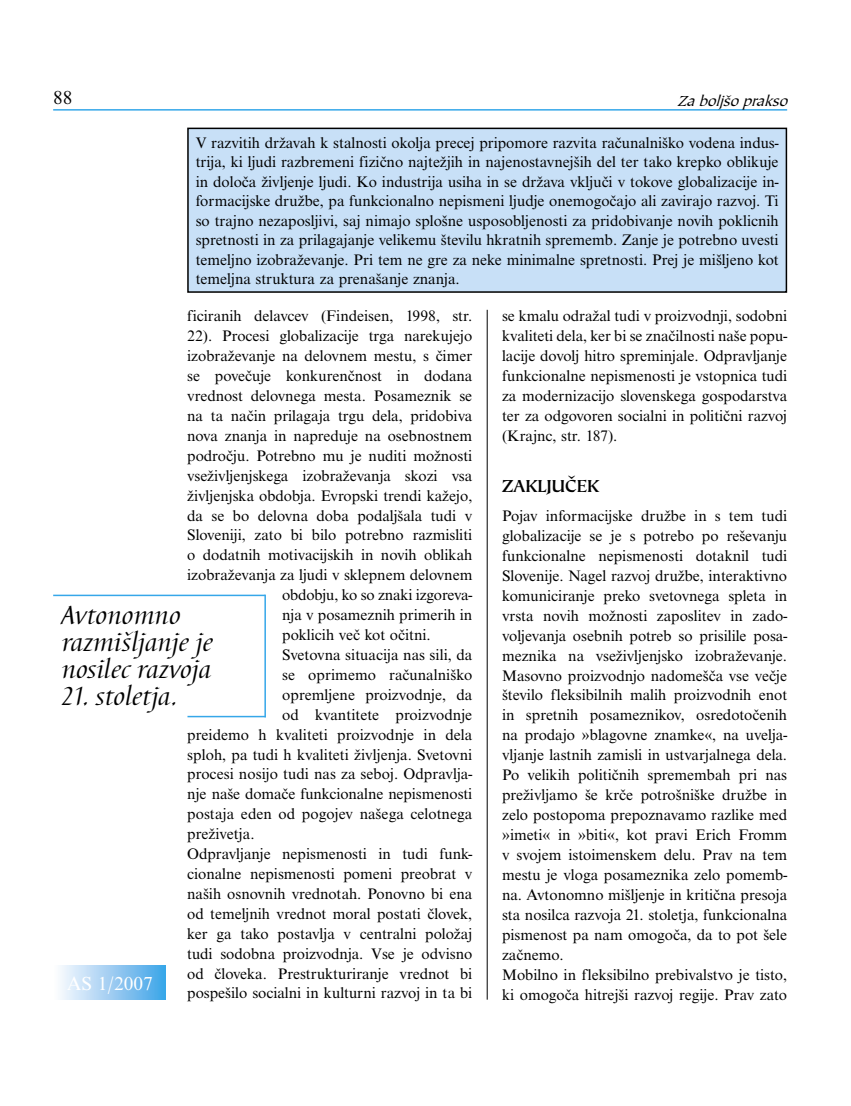
<style>
.page{position:relative;width:851px;height:1106px;background:#fff}
.page>*{position:absolute;margin:0;border:0;box-sizing:border-box;transform-origin:0 0}
.VSEB-avtor_Nimbus_Ital_11_15{font:italic 27px/27px "Barbedor TCE";color:#000}
.t1{font:19.5px "Nimbus Rom No 9 TCE";color:#fff}
.t2{font:19.5px "Nimbus Rom No 9 TCE";color:#000}
.NASLOV_MALI_12{font:500 18px "Tiepolo Itc TCE";color:#000}
.VSEB-avtor_Nimbus_Ital_11_15-2{font:15.75px/20px "Nimbus Rom No 9 TCE";color:#000;text-align:justify}
.t3{font:italic 15px "Tiepolo Itc TCE";color:#000}
</style>
<div class="page">
<hr style="left:53px;top:109px;width:734px;height:2px;background:#36a7e9">
<div style="left:53px;top:965px;width:113px;height:34px;background:linear-gradient(to right,#fffdfe,#3da2e7)"></div>
<div style="left:188px;top:128px;width:598px;height:164px;background:#c8e0f7"></div>
<div style="left:187px;top:128px;width:600px;height:165px;border:2px solid #000"></div>
<hr style="left:53px;top:594px;width:212px;height:2px;background:#36a7e9">
<hr style="left:264px;top:594px;width:2px;height:123px;background:#36a7e9">
<hr style="left:187px;top:716px;width:79px;height:1px;background:#36a7e9">
<hr style="left:487px;top:310px;width:1px;height:689px;background:#000">
<p class="t2" style="left:53px;top:86px;width:21px">88</p>
<p class="t3" style="left:677px;top:91px;width:116px">Zaboljšoprakso</p>
<p class="VSEB-avtor_Nimbus_Ital_11_15-2" style="left:196px;top:133px;width:584px;line-height:19.5px">V razvitih državah k stalnosti okolja precej pripomore razvita računalniško vodena indus&shy;trija, ki ljudi razbremeni fizično najtežjih in najenostavnejših del ter tako krepko oblikuje in določa življenje ljudi. Ko industrija usiha in se država vključi v tokove globalizacije in&shy;formacijske družbe, pa funkcionalno nepismeni ljudje onemogočajo ali zavirajo razvoj. Ti so trajno nezaposljivi, saj nimajo splošne usposobljenosti za pridobivanje novih poklicnih spretnosti in za prilagajanje velikemu številu hkratnih sprememb. Zanje je potrebno uvesti temeljno izobraževanje. Pri tem ne gre za neke minimalne spretnosti. Prej je mišljeno kot temeljna struktura za prenašanje znanja.</p>
<p class="VSEB-avtor_Nimbus_Ital_11_15-2" style="left:187px;top:306px;width:286px">ficiranih delavcev (Findeisen, 1998, str.</p>
<p class="VSEB-avtor_Nimbus_Ital_11_15-2" style="left:187px;top:326px;width:286px">22). Procesi globalizacije trga narekujejo</p>
<p class="VSEB-avtor_Nimbus_Ital_11_15-2" style="left:187px;top:346px;width:286px">izobraževanje na delovnem mestu, s čimer</p>
<p class="VSEB-avtor_Nimbus_Ital_11_15-2" style="left:187px;top:366px;width:286px">se povečuje konkurenčnost in dodana</p>
<p class="VSEB-avtor_Nimbus_Ital_11_15-2" style="left:187px;top:386px;width:286px">vrednost delovnega mesta. Posameznik se</p>
<p class="VSEB-avtor_Nimbus_Ital_11_15-2" style="left:187px;top:406px;width:286px">na ta način prilagaja trgu dela, pridobiva</p>
<p class="VSEB-avtor_Nimbus_Ital_11_15-2" style="left:187px;top:426px;width:286px">nova znanja in napreduje na osebnostnem</p>
<p class="VSEB-avtor_Nimbus_Ital_11_15-2" style="left:187px;top:446px;width:286px">področju. Potrebno mu je nuditi možnosti</p>
<p class="VSEB-avtor_Nimbus_Ital_11_15-2" style="left:187px;top:466px;width:286px">vseživljenjskega izobraževanja skozi vsa</p>
<p class="VSEB-avtor_Nimbus_Ital_11_15-2" style="left:187px;top:485px;width:286px">življenjska obdobja. Evropski trendi kažejo,</p>
<p class="VSEB-avtor_Nimbus_Ital_11_15-2" style="left:187px;top:505px;width:286px">da se bo delovna doba podaljšala tudi v</p>
<p class="VSEB-avtor_Nimbus_Ital_11_15-2" style="left:187px;top:525px;width:286px">Sloveniji, zato bi bilo potrebno razmisliti</p>
<p class="VSEB-avtor_Nimbus_Ital_11_15-2" style="left:187px;top:545px;width:286px">o dodatnih motivacijskih in novih oblikah</p>
<p class="VSEB-avtor_Nimbus_Ital_11_15-2" style="left:187px;top:565px;width:286px">izobraževanja za ljudi v sklepnem delovnem</p>
<p class="VSEB-avtor_Nimbus_Ital_11_15-2" style="left:282px;top:585px;width:191px">obdobju, ko so znaki izgoreva-</p>
<p class="VSEB-avtor_Nimbus_Ital_11_15-2" style="left:282px;top:605px;width:191px">nja v posameznih primerih in</p>
<p class="VSEB-avtor_Nimbus_Ital_11_15-2" style="left:282px;top:625px;width:150px">poklicih več kot očitni.</p>
<p class="VSEB-avtor_Nimbus_Ital_11_15-2" style="left:282px;top:645px;width:191px">Svetovna situacija nas sili, da</p>
<p class="VSEB-avtor_Nimbus_Ital_11_15-2" style="left:282px;top:665px;width:191px">se oprimemo računalniško</p>
<p class="VSEB-avtor_Nimbus_Ital_11_15-2" style="left:282px;top:684px;width:191px">opremljene proizvodnje, da</p>
<p class="VSEB-avtor_Nimbus_Ital_11_15-2" style="left:282px;top:704px;width:191px">od kvantitete proizvodnje</p>
<p class="VSEB-avtor_Nimbus_Ital_11_15-2" style="left:187px;top:724px;width:286px">preidemo h kvaliteti proizvodnje in dela</p>
<p class="VSEB-avtor_Nimbus_Ital_11_15-2" style="left:187px;top:744px;width:286px">sploh, pa tudi h kvaliteti življenja. Svetovni</p>
<p class="VSEB-avtor_Nimbus_Ital_11_15-2" style="left:187px;top:764px;width:286px">procesi nosijo tudi nas za seboj. Odpravlja-</p>
<p class="VSEB-avtor_Nimbus_Ital_11_15-2" style="left:187px;top:784px;width:286px">nje naše domače funkcionalne nepismenosti</p>
<p class="VSEB-avtor_Nimbus_Ital_11_15-2" style="left:187px;top:804px;width:286px">postaja eden od pogojev našega celotnega</p>
<p class="VSEB-avtor_Nimbus_Ital_11_15-2" style="left:187px;top:824px;width:69px">preživetja.</p>
<p class="VSEB-avtor_Nimbus_Ital_11_15-2" style="left:187px;top:844px;width:286px">Odpravljanje nepismenosti in tudi funk&shy;cionalne nepismenosti pomeni preobrat v naših osnovnih vrednotah. Ponovno bi ena od temeljnih vrednot moral postati človek, ker ga tako postavlja v centralni položaj tudi sodobna proizvodnja. Vse je odvisno od človeka. Prestrukturiranje vrednot bi pospešilo socialni in kulturni razvoj in ta bi</p>
<p class="VSEB-avtor_Nimbus_Ital_11_15" style="left:62px;top:602px;width:153px">Avtonomno razmišljanje je nosilec razvoja</p>
<p class="VSEB-avtor_Nimbus_Ital_11_15" style="left:62px;top:683px;width:117px">21. stoletja.</p>
<p class="t1" style="left:67px;top:972px;width:87px">AS 1/2007</p>
<p class="VSEB-avtor_Nimbus_Ital_11_15-2" style="left:502px;top:306px;width:286px">se kmalu odražal tudi v proizvodnji, sodobni kvaliteti dela, ker bi se značilnosti naše popu&shy;lacije dovolj hitro spreminjale. Odpravljanje funkcionalne nepismenosti je vstopnica tudi za modernizacijo slovenskega gospodarstva ter za odgovoren socialni in politični razvoj (Krajnc, str. 187).</p>
<p class="NASLOV_MALI_12" style="left:502px;top:474px;width:99px">ZAKLJUČEK</p>
<p class="VSEB-avtor_Nimbus_Ital_11_15-2" style="left:502px;top:506px;width:286px">Pojav informacijske družbe in s tem tudi globalizacije se je s potrebo po reševanju funkcionalne nepismenosti dotaknil tudi Slovenije. Nagel razvoj družbe, interaktivno komuniciranje preko svetovnega spleta in vrsta novih možnosti zaposlitev in zado&shy;voljevanja osebnih potreb so prisilile posa&shy;meznika na vseživljenjsko izobraževanje.<br>Masovno proizvodnjo nadomešča vse večje število fleksibilnih malih proizvodnih enot in spretnih posameznikov, osredotočenih na prodajo »blagovne znamke«, na uvelja&shy;vljanje lastnih zamisli in ustvarjalnega dela.<br>Po velikih političnih spremembah pri nas preživljamo še krče potrošniške družbe in zelo postopoma prepoznavamo razlike med »imeti« in »biti«, kot pravi Erich Fromm v svojem istoimenskem delu. Prav na tem mestu je vloga posameznika zelo pomemb&shy;na. Avtonomno mišljenje in kritična presoja sta nosilca razvoja 21. stoletja, funkcionalna pismenost pa nam omogoča, da to pot šele začnemo.</p>
<p class="VSEB-avtor_Nimbus_Ital_11_15-2" style="left:502px;top:964px;width:286px">Mobilno in fleksibilno prebivalstvo je tisto, ki omogoča hitrejši razvoj regije. Prav zato</p>
</div>
